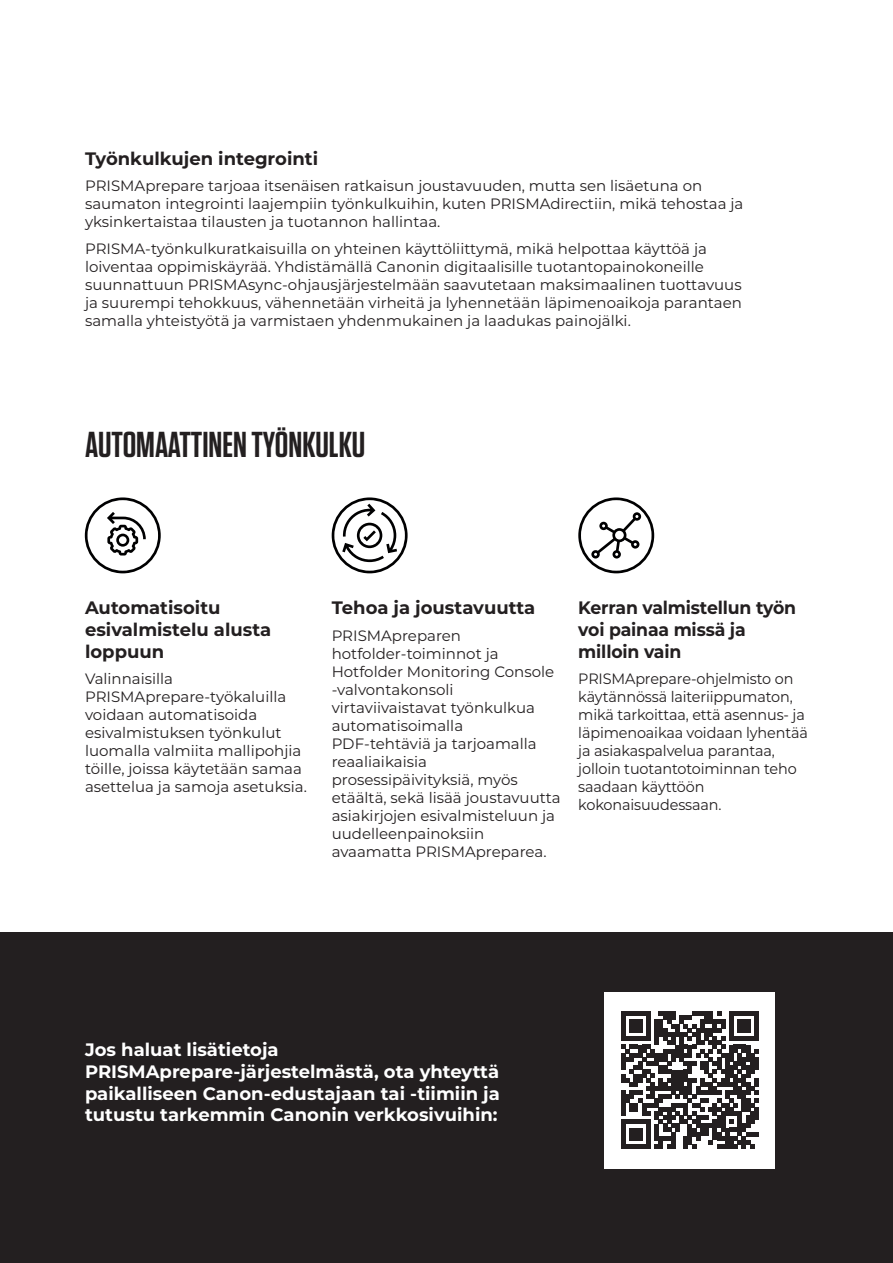
<style>
.page{position:relative;width:893px;height:1263px;background:#fff}
.page>*{position:absolute;margin:0;border:0;box-sizing:border-box;transform-origin:0 0}
.headings{font:600 36px "Tungsten";color:#231f20}
.Subtitle{font:700 18px/21.6px "Montserrat";color:#fff}
.Subtitle-2{font:700 18px/21.6px "Montserrat";color:#231f20}
.Body{font:700 18px/21.6px "Montserrat";letter-spacing:-.01em;color:#231f20;scale:.96 1}
.Body-2{font:700 18px "Montserrat";letter-spacing:-.01em;color:#231f20}
.Body-3{font:15px/18px "Montserrat";color:#231f20}
.Body-4{font:15px/18px "Montserrat";color:#231f20;scale:.96 1}
</style>
<div class="page">
<div style="left:0;top:932px;width:893px;height:331px;background:#231f20"></div>
<svg style="left:85px;top:497px;width:76px;height:76px"></svg>
<svg style="left:332px;top:497px;width:76px;height:76px"></svg>
<svg style="left:578px;top:497px;width:76px;height:76px"></svg>
<div style="left:605px;top:992px;width:170px;height:176px;background:#fff"></div>
<svg style="left:621px;top:1011px;width:137px;height:138px"></svg>
<p class="Subtitle-2" style="left:85px;top:147px;width:235px">Työnkulkujen integrointi</p>
<p class="Body-3" style="left:85px;top:176px;width:660px">PRISMAprepare tarjoaa itsenäisen ratkaisun joustavuuden, mutta sen lisäetuna on saumaton integrointi laajempiin työnkulkuihin, kuten PRISMAdirectiin, mikä tehostaa ja yksinkertaistaa tilausten ja tuotannon hallintaa.</p>
<p class="Body-3" style="left:85px;top:239px;width:658px">PRISMA-työnkulkuratkaisuilla on yhteinen käyttöliittymä, mikä helpottaa käyttöä ja loiventaa oppimiskäyrää. Yhdistämällä Canonin digitaalisille tuotantopainokoneille suunnattuun PRISMAsync-ohjausjärjestelmään saavutetaan maksimaalinen tuottavuus ja suurempi tehokkuus, vähennetään virheitä ja lyhennetään läpimenoaikoja parantaen samalla yhteistyötä ja varmistaen yhdenmukainen ja laadukas painojälki.</p>
<p class="headings" style="left:85px;top:425px;width:282px">AUTOMAATTINEN TYÖNKULKU</p>
<p class="Subtitle-2" style="left:85px;top:596px;width:188px">Automatisoitu esivalmistelu alusta loppuun</p>
<p class="Body-3" style="left:85px;top:669px;width:223px">Valinnaisilla<br>PRISMAprepare-työkaluilla voidaan automatisoida esivalmistuksen työnkulut luomalla valmiita mallipohjia töille, joissa käytetään samaa asettelua ja samoja asetuksia.</p>
<p class="Body-2" style="left:332px;top:595px;width:205px">Tehoa ja joustavuutta</p>
<p class="Body-3" style="left:332px;top:626px;width:230px">PRISMApreparen hotfolder-toiminnot ja<br>Hotfolder Monitoring Console -valvontakonsoli virtaviivaistavat työnkulkua automatisoimalla<br>PDF-tehtäviä ja tarjoamalla reaaliaikaisia prosessipäivityksiä, myös etäältä, sekä lisää joustavuutta asiakirjojen esivalmisteluun ja uudelleenpainoksiin avaamatta PRISMApreparea.</p>
<p class="Body" style="left:578px;top:596px;width:228px">Kerran valmistellun työn voi painaa missä ja milloin vain</p>
<p class="Body-4" style="left:578px;top:669px;width:241px">PRISMAprepare-ohjelmisto on käytännössä laiteriippumaton, mikä tarkoittaa, että asennus- ja läpimenoaikaa voidaan lyhentää ja asiakaspalvelua parantaa, jolloin tuotantotoiminnan teho saadaan käyttöön kokonaisuudessaan.</p>
<p class="Subtitle" style="left:85px;top:1038px;width:416px">Jos haluat lisätietoja PRISMAprepare-järjestelmästä, ota yhteyttä paikalliseen Canon-edustajaan tai -tiimiin ja tutustu tarkemmin Canonin verkkosivuihin:</p>
</div>
